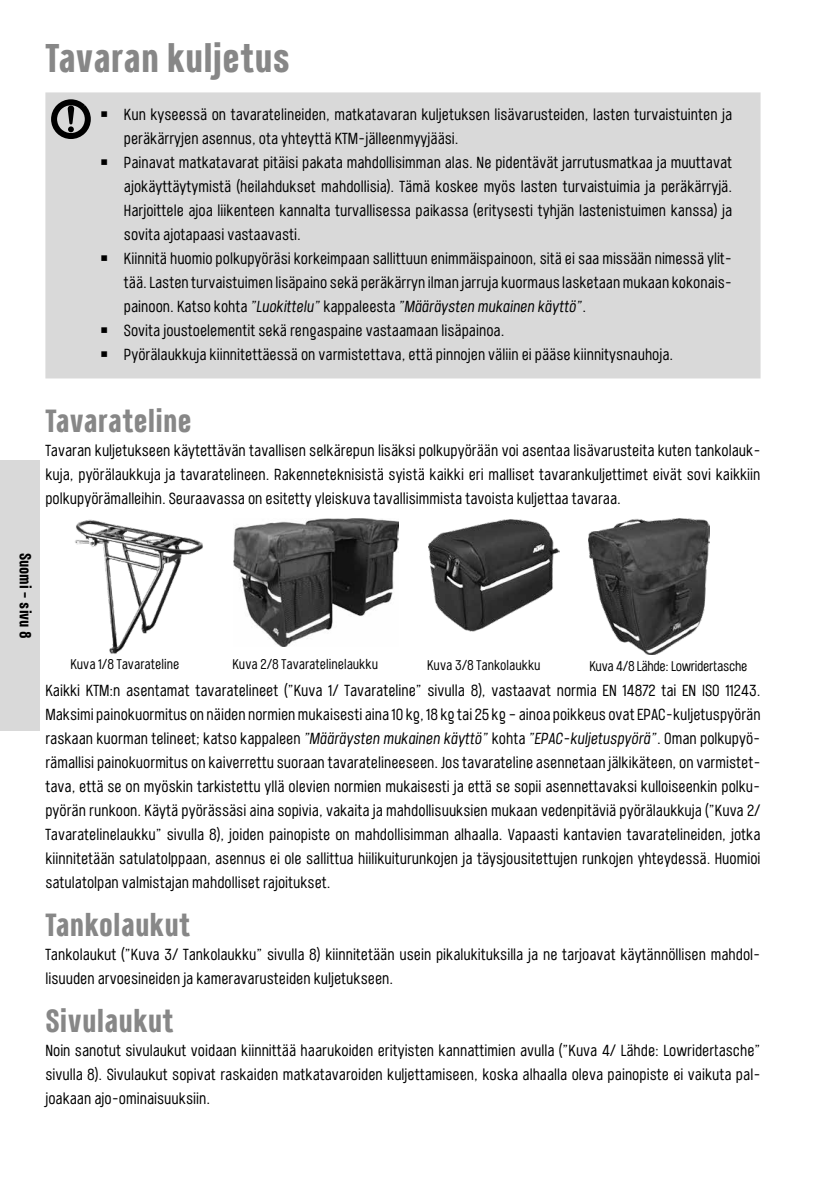
<style>
.page{position:relative;width:823px;height:1191px;background:#fff}
.page>*{position:absolute;margin:0;border:0;box-sizing:border-box;transform-origin:0 0}
.t1{font:700 40px "Port Condensed";color:#878787}
.t2{font:700 32px "Port Condensed";color:#878787}
.t3{font:16px/24px "Port Condensed";color:#000;text-align:justify}
.t4{font:italic 16px "Port Condensed";color:#000}
.t5{font:700 16px "Port Condensed";color:#000}
.t6{font:14px "Port Condensed";color:#000}
.t7{font:14px "Port Condensed";letter-spacing:-.02em;color:#000}
.s1{font-style:normal}
.s2{font-style:italic}
</style>
<div class="page">
<div style="left:0;top:460px;width:40px;height:271px;background:#d9d9d9"></div>
<div style="left:45px;top:92px;width:715px;height:286px;background:#d9d9d9"></div>
<svg style="left:47px;top:96px;width:47px;height:47px;background:#8f8f8f"></svg>
<img style="left:75px;top:519px;width:128px;height:135px">
<img style="left:233px;top:519px;width:165px;height:128px">
<img style="left:428px;top:519px;width:131px;height:112px">
<img style="left:588px;top:518px;width:121px;height:136px">
<h1 class="t1" style="left:45px;top:32px;width:246px">Tavaran kuljetus</h1>
<p class="t3" style="left:101px;top:102px;width:632px">￭ Kun kyseessä on tavaratelineiden, matkatavaran kuljetuksen lisävarusteiden, lasten turvaistuinten ja</p>
<p class="t3" style="left:124px;top:126px;width:336px">peräkärryjen asennus, ota yhteyttä KTM-jälleenmyyjääsi.</p>
<p class="t3" style="left:101px;top:150px;width:632px">￭ Painavat matkatavarat pitäisi pakata mahdollisimman alas. Ne pidentävät jarrutusmatkaa ja muuttavat</p>
<p class="t3" style="left:124px;top:174px;width:609px">ajokäyttäytymistä (heilahdukset mahdollisia). Tämä koskee myös lasten turvaistuimia ja peräkärryjä.</p>
<p class="t3" style="left:124px;top:198px;width:609px">Harjoittele ajoa liikenteen kannalta turvallisessa paikassa (eritysesti tyhjän lastenistuimen kanssa) ja</p>
<p class="t3" style="left:124px;top:222px;width:178px">sovita ajotapaasi vastaavasti.</p>
<p class="t3" style="left:101px;top:246px;width:632px">￭ Kiinnitä huomio polkupyöräsi korkeimpaan sallittuun enimmäispainoon, sitä ei saa missään nimessä ylit-</p>
<p class="t3" style="left:124px;top:270px;width:609px">tää. Lasten turvaistuimen lisäpaino sekä peräkärryn ilman jarruja kuormaus lasketaan mukaan kokonais-</p>
<p class="t4" style="left:124px;top:296px;width:463px"><span class="s1">painoon. Katso kohta</span> ”Luokittelu” <span class="s1">kappaleesta</span> ”Määräysten mukainen käyttö”<span class="s1">.</span></p>
<p class="t3" style="left:101px;top:318px;width:404px">￭ Sovita joustoelementit sekä rengaspaine vastaamaan lisäpainoa.</p>
<p class="t3" style="left:101px;top:342px;width:573px">￭ Pyörälaukkuja kiinnitettäessä on varmistettava, että pinnojen väliin ei pääse kiinnitysnauhoja.</p>
<h2 class="t2" style="left:45px;top:400px;width:148px">Tavarateline</h2>
<p class="t3" style="left:45px;top:438px;width:716px">Tavaran kuljetukseen käytettävän tavallisen selkärepun lisäksi polkupyörään voi asentaa lisävarusteita kuten tankolauk&shy;kuja, pyörälaukkuja ja tavaratelineen. Rakenneteknisistä syistä kaikki eri malliset tavarankuljettimet eivät sovi kaikkiin polkupyörämalleihin. Seuraavassa on esitetty yleiskuva tavallisimmista tavoista kuljettaa tavaraa.</p>
<p class="t5" style="left:36px;top:553px;width:87px;rotate:90deg">Suomi – sivu 8</p>
<p class="t6" style="left:70px;top:655px;width:110px">Kuva 1/8 Tavarateline</p>
<p class="t6" style="left:232px;top:655px;width:147px">Kuva 2/8 Tavaratelinelaukku</p>
<p class="t6" style="left:427px;top:656px;width:115px">Kuva 3/8 Tankolaukku</p>
<p class="t7" style="left:589px;top:657px;width:159px">Kuva 4/8 Lähde: Lowridertasche</p>
<p class="t3" style="left:45px;top:678px;width:716px">Kaikki KTM:n asentamat tavaratelineet (”Kuva 1/ Tavarateline” sivulla 8), vastaavat normia EN 14872 tai EN ISO 11243.<br>Maksimi painokuormitus on näiden normien mukaisesti aina 10 kg, 18 kg tai 25 kg – ainoa poikkeus ovat EPAC-kuljetuspyörän raskaan kuorman telineet; katso kappaleen <span class="s2">”Määräysten mukainen käyttö”</span> kohta <span class="s2">”EPAC-kuljetuspyörä”</span>. Oman polkupyö&shy;rämallisi painokuormitus on kaiverrettu suoraan tavaratelineeseen. Jos tavarateline asennetaan jälkikäteen, on varmistet&shy;tava, että se on myöskin tarkistettu yllä olevien normien mukaisesti ja että se sopii asennettavaksi kulloiseenkin polku&shy;pyörän runkoon. Käytä pyörässäsi aina sopivia, vakaita ja mahdollisuuksien mukaan vedenpitäviä pyörälaukkuja (”Kuva 2/ Tavaratelinelaukku” sivulla 8), joiden painopiste on mahdollisimman alhaalla. Vapaasti kantavien tavaratelineiden, jotka kiinnitetään satulatolppaan, asennus ei ole sallittua hiilikuiturunkojen ja täysjousitettujen runkojen yhteydessä. Huomioi satulatolpan valmistajan mahdolliset rajoitukset.</p>
<h2 class="t2" style="left:45px;top:904px;width:146px">Tankolaukut</h2>
<p class="t3" style="left:45px;top:942px;width:716px">Tankolaukut (”Kuva 3/ Tankolaukku” sivulla 8) kiinnitetään usein pikalukituksilla ja ne tarjoavat käytännöllisen mahdol&shy;lisuuden arvoesineiden ja kameravarusteiden kuljetukseen.</p>
<h2 class="t2" style="left:45px;top:1000px;width:130px">Sivulaukut</h2>
<p class="t3" style="left:45px;top:1038px;width:716px">Noin sanotut sivulaukut voidaan kiinnittää haarukoiden erityisten kannattimien avulla (”Kuva 4/ Lähde: Lowridertasche” sivulla 8). Sivulaukut sopivat raskaiden matkatavaroiden kuljettamiseen, koska alhaalla oleva painopiste ei vaikuta pal&shy;joakaan ajo-ominaisuuksiin.</p>
</div>
